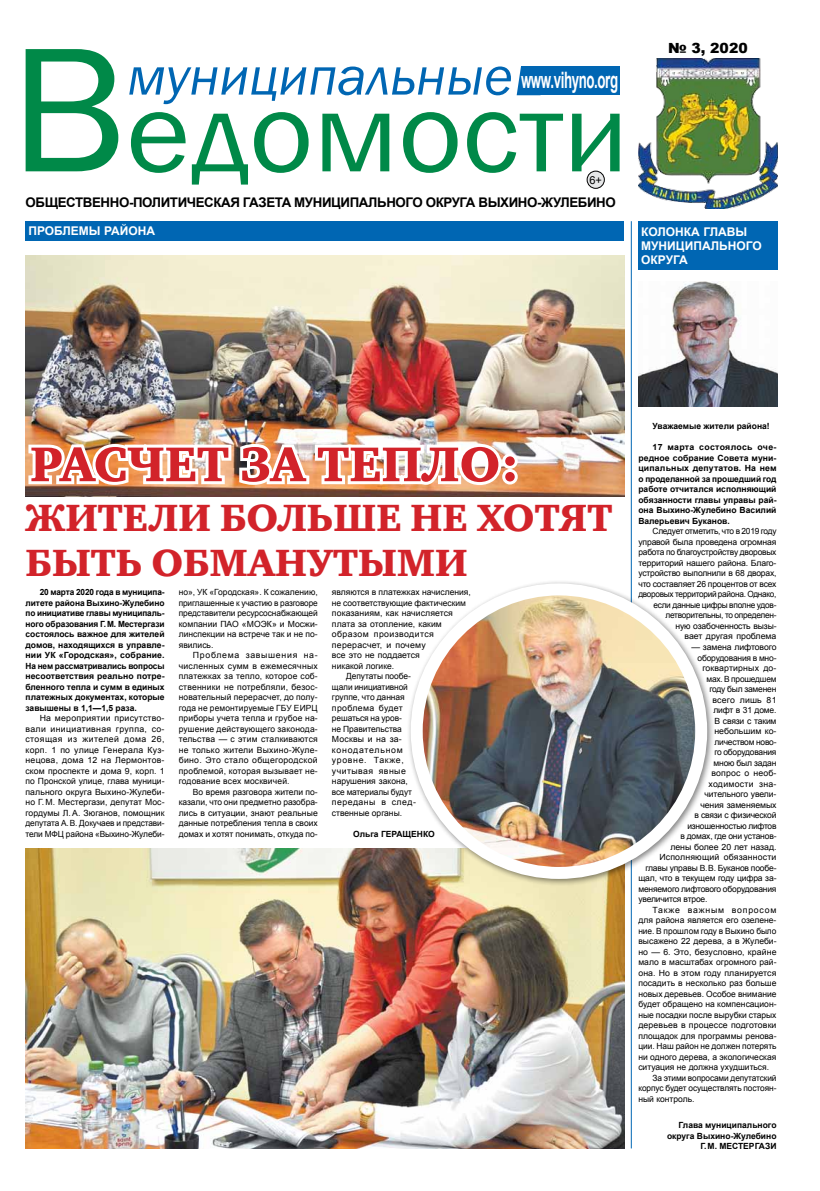
<style>
.page{position:relative;width:820px;height:1191px;background:#fff}
.page>*{position:absolute;margin:0;border:0;box-sizing:border-box;transform-origin:0 0}
.t1{font:116.8px "Franklin Gothic";color:#008948;scale:1.05 1}
.t2{font:italic 55px "Franklin Gothic";color:#0066b3}
.t3{font:50px "Charter Black C";color:#d2232a}
.t4{font:39px/45px "Charter Black C";color:#d2232a}
.t5{font:700 22.6px "Arial";letter-spacing:-.03em;color:#fff;scale:.59 1}
.t6{font:900 14px "Arial";color:#000}
.t7{font:700 13.3px "Arial";letter-spacing:-.03em;color:#000}
.t8{font:700 12px/14px "Arial";color:#fff}
.t9{font:11px "Arial";color:#000}
.t10{font:8.5px/10.5px "Arial";letter-spacing:-.01em;color:#000;text-align:justify}
.t11{font:700 8.5px/10.5px "Arial";color:#000;text-align:justify}
.t12{font:8.5px "Arial";letter-spacing:.01em;color:#000}
.t13{font:8.5px "Arial";letter-spacing:.015em;color:#000}
.t14{font:8.5px "Arial";letter-spacing:.02em;color:#000}
.t15{font:8.5px "Arial";letter-spacing:.085em;color:#000}
.t16{font:8.5px "Arial";letter-spacing:.025em;color:#000}
.t17{font:8.5px "Arial";letter-spacing:.045em;color:#000}
.t18{font:8.5px "Arial";letter-spacing:.055em;color:#000}
.t19{font:8.5px "Arial";letter-spacing:.03em;color:#000}
.t20{font:8.5px "Arial";letter-spacing:.035em;color:#000}
.t21{font:8.5px "Arial";letter-spacing:.075em;color:#000}
.t22{font:8.5px "Arial";letter-spacing:.05em;color:#000}
.s1{font-size:183.4px}
</style>
<div class="page">
<div style="left:26px;top:221px;width:598px;height:20px;background:#0066b3"></div>
<img style="left:638px;top:58px;width:139px;height:151px">
<div style="left:587px;top:171px;width:17px;height:17px;background:#e6e7e8;border-radius:50%"></div>
<div style="left:586px;top:171px;width:18px;height:18px;border:1px solid #000;border-radius:50%"></div>
<div style="left:521px;top:67px;width:98px;height:28px;background:#0066b3"></div>
<svg style="left:516px;top:67px;width:5px;height:28px"></svg>
<div style="left:638px;top:221px;width:139px;height:48px;background:#0066b3"></div>
<img style="left:638px;top:282px;width:139px;height:124px">
<hr style="left:630px;top:221px;width:1px;height:927px;background:#0066b3">
<img style="left:26px;top:256px;width:598px;height:240px">
<img style="left:26px;top:849px;width:598px;height:299px">
<div style="left:406px;top:579px;width:308px;height:308px;background:#000;opacity:.5"></div>
<img style="left:416px;top:589px;width:285px;height:284px">
<div style="left:410px;top:583px;width:297px;height:296px;border:12px solid #fff;border-radius:50%"></div>
<img style="left:25px;top:439px;width:495px;height:51px">
<h1 class="t1" style="left:9px;top:60px;width:591px"><span class="s1">В</span>едомости</h1>
<h3 class="t6" style="left:667px;top:38px;width:81px">№ 3, 2020</h3>
<h2 class="t2" style="left:127px;top:42px;width:387px">муниципальные</h2>
<h3 class="t5" style="left:521px;top:65px;width:166px">www.vihyno.org</h3>
<p class="t9" style="left:589px;top:172px;width:14px">6+</p>
<h3 class="t7" style="left:26px;top:193px;width:591px">ОБЩЕСТВЕННО-ПОЛИТИЧЕСКАЯ ГАЗЕТА МУНИЦИПАЛЬНОГО ОКРУГА ВЫХИНО-ЖУЛЕБИНО</h3>
<h3 class="t8" style="left:28px;top:225px;width:128px">ПРОБЛЕМЫ РАЙОНА</h3>
<h3 class="t8" style="left:641px;top:225px;width:122px">КОЛОНКА ГЛАВЫ<br>МУНИЦИПАЛЬНОГО<br>ОКРУГА</h3>
<h3 class="t3" style="left:30px;top:436px;width:491px">РАСЧЕТ ЗА ТЕПЛО:</h3>
<h3 class="t4" style="left:26px;top:495px;width:588px">ЖИТЕЛИ БОЛЬШЕ НЕ ХОТЯТ<br>БЫТЬ ОБМАНУТЫМИ</h3>
<p class="t11" style="left:26px;top:587px;width:140px;text-indent:14px">20 марта 2020 года в муниципа&shy;литете района Выхино-Жулебино по инициативе главы муниципаль&shy;ного образования Г.М. Местергази состоялось важное для жителей домов, находящихся в управле&shy;нии УК «Городская», собрание.<br>На нем рассматривались вопросы несоответствия реально потре&shy;бленного тепла и сумм в единых платежных документах, которые завышены в 1,1—1,5 раза.</p>
<p class="t10" style="left:26px;top:713px;width:140px;text-indent:14px">На мероприятии присутство&shy;вали инициативная группа, со&shy;стоящая из жителей дома 26, корп. 1 по улице Генерала Куз&shy;нецова, дома 12 на Лермонтов&shy;ском проспекте и дома 9, корп. 1 по Пронской улице, глава муници&shy;пального округа Выхино-Жулеби&shy;но Г.М. Местергази, депутат Мос&shy;гордумы Л.А. Зюганов, помощник депутата А.В. Докучаев и представи&shy;тели МФЦ района «Выхино-Жулеби-</p>
<p class="t10" style="left:179px;top:587px;width:140px">но», УК «Городская». К сожалению, приглашенные к участию в разговоре представители ресурсоснабжающей компании ПАО «МОЭК» и Мосжи&shy;линспекции на встрече так и не по&shy;явились.</p>
<p class="t10" style="left:179px;top:650px;width:140px;text-indent:14px">Проблема завышения на&shy;численных сумм в ежемесячных платежках за тепло, которое соб&shy;ственники не потребляли, безос&shy;новательный перерасчет, до полу&shy;года не ремонтируемые ГБУ ЕИРЦ приборы учета тепла и грубое на&shy;рушение действующего законода&shy;тельства — с этим сталкиваются не только жители Выхино-Жуле&shy;бино. Это стало общегородской проблемой, которая вызывает не&shy;годование всех москвичей.</p>
<p class="t10" style="left:179px;top:786px;width:140px;text-indent:14px">Во время разговора жители по&shy;казали, что они предметно разобра&shy;лись в ситуации, знают реальные данные потребления тепла в своих домах и хотят понимать, откуда по-</p>
<p class="t10" style="left:332px;top:587px;width:140px">являются в платежках начисления,</p>
<p class="t10" style="left:332px;top:597px;width:135px">не соответствующие фактическим</p>
<p class="t12" style="left:332px;top:608px;width:122px">показаниям, как начисляется</p>
<p class="t10" style="left:332px;top:618px;width:111px">плата за отопление, каким</p>
<p class="t17" style="left:332px;top:629px;width:103px">образом производится</p>
<p class="t16" style="left:332px;top:639px;width:95px">перерасчет, и почему</p>
<p class="t10" style="left:332px;top:650px;width:89px">все это не поддается</p>
<p class="t10" style="left:332px;top:660px;width:64px">никакой логике.</p>
<p class="t10" style="left:346px;top:671px;width:66px">Депутаты пообе-</p>
<p class="t10" style="left:332px;top:681px;width:77px">щали инициативной</p>
<p class="t10" style="left:332px;top:692px;width:74px">группе, что данная</p>
<p class="t20" style="left:332px;top:702px;width:72px">проблема будет</p>
<p class="t10" style="left:332px;top:713px;width:71px">решаться на уров-</p>
<p class="t10" style="left:332px;top:723px;width:71px">не Правительства</p>
<p class="t14" style="left:332px;top:734px;width:71px">Москвы и на за-</p>
<p class="t15" style="left:332px;top:744px;width:72px">конодательном</p>
<p class="t21" style="left:332px;top:755px;width:73px">уровне. Также,</p>
<p class="t22" style="left:332px;top:765px;width:75px">учитывая явные</p>
<p class="t10" style="left:332px;top:776px;width:77px">нарушения закона,</p>
<p class="t10" style="left:332px;top:786px;width:81px">все материалы будут</p>
<p class="t18" style="left:332px;top:797px;width:85px">переданы в след-</p>
<p class="t10" style="left:332px;top:807px;width:72px">ственные органы.</p>
<p class="t11" style="left:353px;top:829px;width:83px">Ольга ГЕРАЩЕНКО</p>
<p class="t11" style="left:652px;top:421px;width:119px">Уважаемые жители района!</p>
<p class="t11" style="left:638px;top:442px;width:140px;text-indent:14px">17 марта состоялось оче&shy;редное собрание Совета муни&shy;ципальных депутатов. На нем о проделанной за прошедший год работе отчитался исполняющий обязанности главы управы рай&shy;она Выхино-Жулебино Василий Валерьевич Буканов.</p>
<p class="t10" style="left:638px;top:526px;width:140px;text-align:right">Следует отметить, что в 2019 году управой была проведена огромная работа по благоустройству дворовых территорий нашего района. Благо&shy;устройство выполнили в 68 дворах, что составляет 26 процентов от всех дворовых территорий района. Однако, если данные цифры вполне удов&shy;летворительны, то определен-<br>ную озабоченность вызы-<br>вает другая проблема</p>
<p class="t10" style="left:691px;top:642px;width:86px">— замена лифтового</p>
<p class="t10" style="left:697px;top:652px;width:80px">оборудования в мно-</p>
<p class="t13" style="left:702px;top:662px;width:76px">гоквартирных до-</p>
<p class="t10" style="left:706px;top:673px;width:72px">мах. В прошедшем</p>
<p class="t10" style="left:709px;top:684px;width:69px">году был заменен</p>
<p class="t16" style="left:712px;top:694px;width:66px">всего лишь 81</p>
<p class="t10" style="left:713px;top:705px;width:64px">лифт в 31 доме.</p>
<p class="t10" style="left:714px;top:715px;width:64px">В связи с таким</p>
<p class="t10" style="left:714px;top:726px;width:63px">небольшим ко-</p>
<p class="t10" style="left:714px;top:736px;width:63px">личеством ново-</p>
<p class="t10" style="left:714px;top:747px;width:64px">го оборудования</p>
<p class="t10" style="left:713px;top:757px;width:64px">мною был задан</p>
<p class="t13" style="left:711px;top:767px;width:67px">вопрос о необ-</p>
<p class="t19" style="left:708px;top:778px;width:69px">ходимости зна-</p>
<p class="t10" style="left:704px;top:789px;width:73px">чительного увели-</p>
<p class="t10" style="left:700px;top:799px;width:77px">чения заменяемых</p>
<p class="t10" style="left:694px;top:810px;width:84px">в связи с физической</p>
<p class="t10" style="left:687px;top:820px;width:90px">изношенностью лифтов</p>
<p class="t10" style="left:680px;top:831px;width:97px">в домах, где они установ-</p>
<p class="t10" style="left:670px;top:841px;width:107px">лены более 20 лет назад.</p>
<p class="t14" style="left:659px;top:851px;width:118px">Исполняющий обязанности</p>
<p class="t10" style="left:645px;top:862px;width:132px">главы управы В.В. Буканов пообе-</p>
<p class="t10" style="left:638px;top:873px;width:139px">щал, что в текущем году цифра за-</p>
<p class="t10" style="left:638px;top:883px;width:139px">меняемого лифтового оборудования</p>
<p class="t10" style="left:638px;top:894px;width:71px">увеличится втрое.</p>
<p class="t15" style="left:652px;top:904px;width:125px">Также важным вопросом</p>
<p class="t10" style="left:638px;top:915px;width:139px">для района является его озелене-</p>
<p class="t10" style="left:638px;top:925px;width:139px">ние. В прошлом году в Выхино было</p>
<p class="t10" style="left:638px;top:936px;width:140px">высажено 22 дерева, а в Жулеби-</p>
<p class="t12" style="left:638px;top:946px;width:140px">но — 6. Это, безусловно, крайне</p>
<p class="t10" style="left:638px;top:957px;width:140px">мало в масштабах огромного рай-</p>
<p class="t12" style="left:638px;top:967px;width:139px">она. Но в этом году планируется</p>
<p class="t10" style="left:638px;top:978px;width:139px">посадить в несколько раз больше</p>
<p class="t10" style="left:638px;top:988px;width:140px">новых деревьев. Особое внимание</p>
<p class="t10" style="left:638px;top:999px;width:139px">будет обращено на компенсацион-</p>
<p class="t10" style="left:638px;top:1009px;width:139px">ные посадки после вырубки старых</p>
<p class="t13" style="left:638px;top:1019px;width:139px">деревьев в процессе подготовки</p>
<p class="t10" style="left:638px;top:1030px;width:139px">площадок для программы ренова-</p>
<p class="t10" style="left:638px;top:1041px;width:140px">ции. Наш район не должен потерять</p>
<p class="t10" style="left:638px;top:1051px;width:140px">ни одного дерева, а экологическая</p>
<p class="t10" style="left:638px;top:1062px;width:132px">ситуация не должна ухудшиться.</p>
<p class="t10" style="left:652px;top:1072px;width:125px">За этими вопросами депутатский</p>
<p class="t10" style="left:638px;top:1083px;width:139px">корпус будет осуществлять постоян-</p>
<p class="t10" style="left:638px;top:1093px;width:58px">ный контроль.</p>
<p class="t11" style="left:666px;top:1120px;width:111px;text-align:right">Глава муниципального округа Выхино-Жулебино<br>Г.М. МЕСТЕРГАЗИ</p>
</div>
